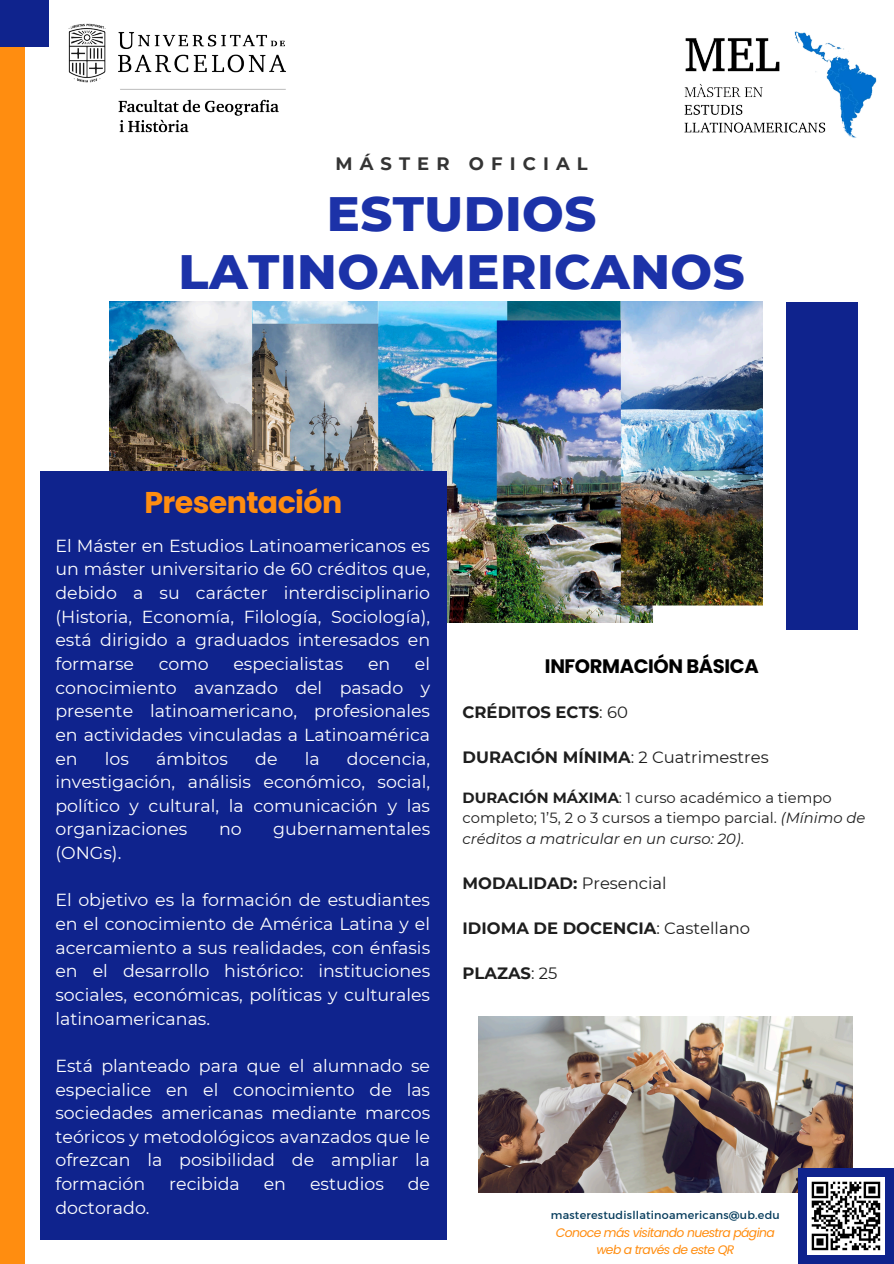
<style>
.page{position:relative;width:894px;height:1264px;background:#fff}
.page>*{position:absolute;margin:0;border:0;box-sizing:border-box;transform-origin:0 0}
.t1{font:800 49.2px/57.8px "Montserrat";letter-spacing:.01em;color:#1c32a8;text-align:center}
.t2{font:700 30px "Poppins";letter-spacing:-.02em;color:#ff8d10}
.t3{font:700 19.5px "Poppins";letter-spacing:-.02em;color:#000}
.t4{font:700 18px "Montserrat";letter-spacing:.395em;color:#343434}
.t5{font:17.4px/23.7px "Montserrat";color:#fff;text-align:justify}
.t6{font:700 16.35px "Montserrat";color:#1e1e1e}
.t7{font:16.35px "Montserrat";color:#1e1e1e}
.t8{font:14.7px/20.2px "Montserrat";color:#1e1e1e}
.t9{font:italic 12.3px/17px "Poppins";letter-spacing:-.05em;color:#ff8d10;text-align:center}
.t10{font:11.1px "Kief Montaser Regular";letter-spacing:.02em;color:#053b5b}
.s1{font-weight:400}
.s2{font-weight:700}
.s3{font-style:italic}
</style>
<div class="page">
<div style="left:0;top:0;width:24px;height:1263px;background:#ff8d10"></div>
<img style="left:110px;top:302px;width:652px;height:320px">
<div style="left:40px;top:471px;width:406px;height:769px;background:#0f238d"></div>
<img style="left:478px;top:1016px;width:374px;height:176px">
<div style="left:786px;top:302px;width:71px;height:327px;background:#0f238d"></div>
<div style="left:0;top:0;width:49px;height:47px;background:#0f238d"></div>
<div style="left:798px;top:1168px;width:95px;height:95px;background:#0f238d"></div>
<img style="left:68px;top:23px;width:218px;height:110px">
<img style="left:807px;top:1177px;width:77px;height:76px">
<img style="left:684px;top:31px;width:193px;height:107px">
<h1 class="t4" style="left:335px;top:153px;width:254px">MÁSTER OFICIAL</h1>
<p class="t1" style="left:178px;top:185px;width:567px">ESTUDIOS<br>LATINOAMERICANOS</p>
<h4 class="t2" style="left:144px;top:482px;width:199px">Presentación</h4>
<h5 class="t5" style="left:55px;top:533px;width:376px">El Máster en Estudios Latinoamericanos es un máster universitario de 60 créditos que, debido a su carácter interdisciplinario (Historia, Economía, Filología, Sociología), está dirigido a graduados interesados en formarse</h5>
<h5 class="t5" style="left:55px;top:652px;width:376px;text-indent:359px">el conocimiento avanzado del pasado y presente latinoamericano, profesionales en actividades vinculadas a Latinoamérica en</h5>
<h5 class="t5" style="left:159px;top:652px;width:52px">como</h5>
<h5 class="t5" style="left:233px;top:652px;width:111px">especialistas</h5>
<h5 class="t5" style="left:368px;top:652px;width:24px">en</h5>
<h5 class="t5" style="left:55px;top:746px;width:376px;text-indent:291px">docencia, investigación, análisis económico, social, político y cultural, la comunicación y las organizaciones</h5>
<h5 class="t5" style="left:105px;top:746px;width:26px">los</h5>
<h5 class="t5" style="left:156px;top:746px;width:73px">ámbitos</h5>
<h5 class="t5" style="left:255px;top:746px;width:24px">de</h5>
<h5 class="t5" style="left:304px;top:746px;width:16px">la</h5>
<h5 class="t5" style="left:219px;top:817px;width:24px">no</h5>
<h5 class="t5" style="left:273px;top:817px;width:158px">gubernamentales</h5>
<h5 class="t5" style="left:55px;top:841px;width:67px">(ONGs).</h5>
<h6 class="t5" style="left:55px;top:888px;width:376px">El objetivo es la formación de estudiantes en el conocimiento de América Latina y el acercamiento a sus realidades, con énfasis en el desarrollo histórico: instituciones sociales, económicas, políticas y culturales latinoamericanas.</h6>
<h5 class="t5" style="left:55px;top:1053px;width:376px">Está planteado para que el alumnado se especialice en el conocimiento de las sociedades americanas mediante marcos teóricos y metodológicos avanzados que le ofrezcan la posibilidad de ampliar la formación</h5>
<h5 class="t5" style="left:169px;top:1171px;width:72px">recibida</h5>
<h5 class="t5" style="left:264px;top:1171px;width:24px">en</h5>
<h5 class="t5" style="left:310px;top:1171px;width:75px">estudios</h5>
<h5 class="t5" style="left:408px;top:1171px;width:24px">de</h5>
<h5 class="t5" style="left:55px;top:1195px;width:96px">doctorado.</h5>
<h5 class="t3" style="left:545px;top:652px;width:215px">INFORMACIÓN BÁSICA</h5>
<p class="t6" style="left:462px;top:701px;width:167px">CRÉDITOS ECTS<span class="s1">: 60</span></p>
<h2 class="t7" style="left:462px;top:746px;width:307px"><span class="s2">DURACIÓN MÍNIMA</span>: 2 Cuatrimestres</h2>
<h5 class="t8" style="left:462px;top:787px;width:404px"><span class="s2">DURACIÓN MÁXIMA</span>: 1 curso académico a tiempo completo; 1’5, 2 o 3 cursos a tiempo parcial. <span class="s3">(Mínimo de créditos a matricular en un curso: 20)</span>.</h5>
<h5 class="t6" style="left:462px;top:872px;width:205px">MODALIDAD: <span class="s1">Presencial</span></h5>
<h5 class="t6" style="left:462px;top:917px;width:289px">IDIOMA DE DOCENCIA<span class="s1">: Castellano</span></h5>
<h3 class="t6" style="left:462px;top:962px;width:96px">PLAZAS<span class="s1">: 25</span></h3>
<p class="t10" style="left:550px;top:1207px;width:230px">masterestudisllatinoamericans@ub.edu</p>
<h4 class="t9" style="left:555px;top:1224px;width:220px">Conoce más visitando nuestra página web a través de este QR</h4>
</div>
